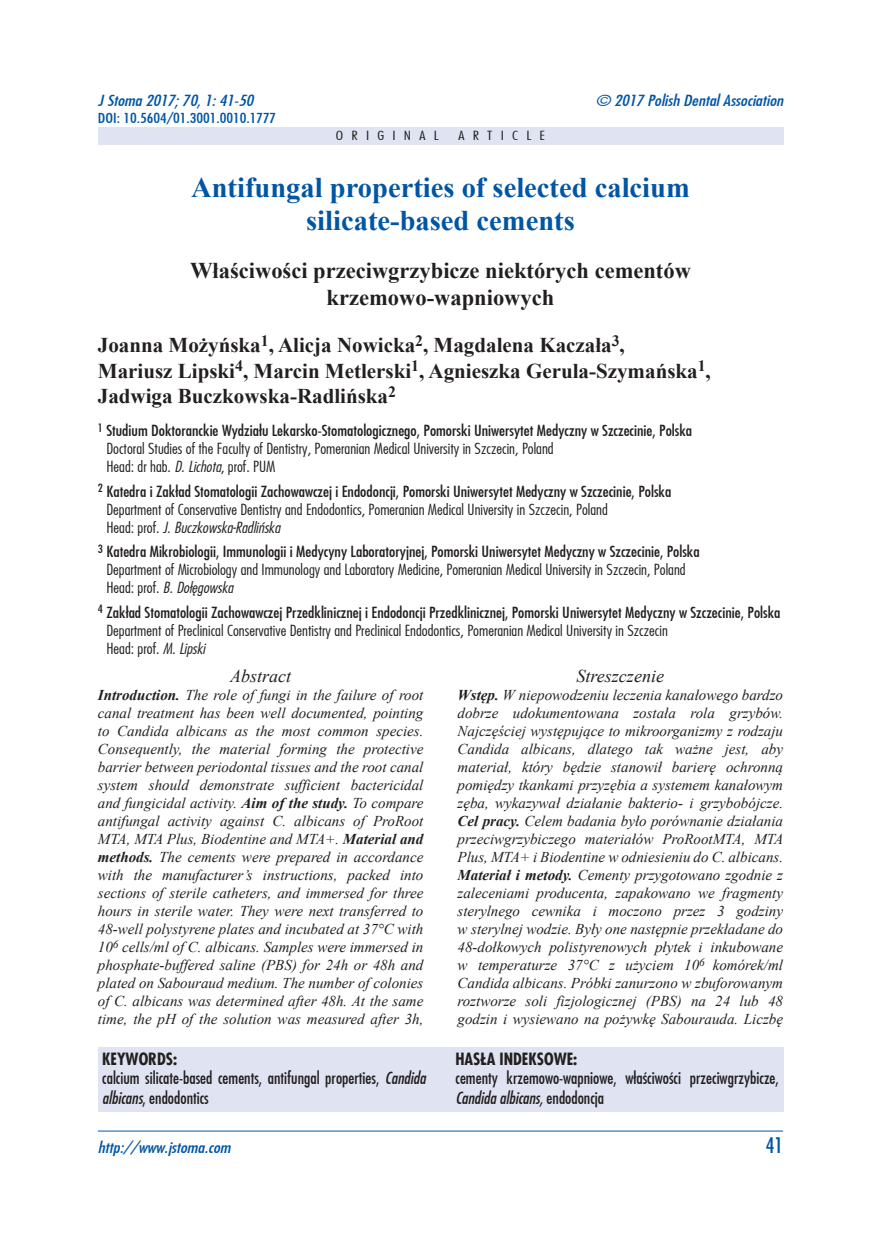
<style>
.page{position:relative;width:881px;height:1234px;background:#fff}
.page>*{position:absolute;margin:0;border:0;box-sizing:border-box;transform-origin:0 0}
.t1{font:700 28.5px/33px "Times New Roman";color:#0155a5;text-align:center}
.t2{font:700 22.5px/27px "Times New Roman";color:#231f20;text-align:center}
.t3{font:700 21px/25.5px "Times New Roman";color:#231f20}
.t4{font:21px "Fujiyama";color:#0155a5}
.t5{font:italic 18px "Times New Roman";color:#231f20}
.t6{font:16.5px/19.5px "Fujiyama";color:#231f20}
.t7{font:700 16.5px "Fujiyama";color:#231f20}
.t8{font:italic 15px/18px "Times New Roman";color:#231f20;text-align:justify}
.t9{font:300 15px/18px "Fujiyama";color:#231f20;scale:1.1 1}
.t10{font:15px/18px "Fujiyama";color:#231f20;scale:1.1 1}
.t11{font:italic 15px "Fujiyama";color:#0155a5;scale:1.2 1}
.t12{font:13.5px "Fujiyama";color:#0155a5;scale:1.2 1}
.t13{font:300 12.3px "Fujiyama";letter-spacing:.5em;color:#231f20;scale:1.33 1}
.s1{font-weight:400}
.s2{font-style:italic}
.s3{font-weight:300}
.s4{font-weight:300;font-style:italic}
.s5{font-weight:700}
</style>
<div class="page">
<hr style="left:98px;top:1130px;width:684px;height:1px;background:#0155a5">
<div style="left:98px;top:127px;width:684px;height:17px;background:#e0e4f2"></div>
<div style="left:98px;top:1047px;width:684px;height:65px;background:#e0e4f2"></div>
<p class="t11" style="left:98px;top:91px;width:131px">J Stoma 2017; 70, 1: 41-50</p>
<p class="t11" style="left:595px;top:91px;width:157px">© 2017 Polish Dental Association</p>
<p class="t12" style="left:98px;top:109px;width:150px">DOI: 10.5604/01.3001.0010.1777</p>
<p class="t13" style="left:336px;top:127px;width:79px">ORIGINAL</p>
<p class="t13" style="left:458px;top:127px;width:67px">ARTICLE</p>
<h1 class="t1" style="left:191px;top:170px;width:500px">Antifungal properties of selected calcium silicate-based cements</h1>
<h2 class="t2" style="left:190px;top:256px;width:502px">Właściwości przeciwgrzybicze niektórych cementów krzemowo-wapniowych</h2>
<h3 class="t3" style="left:98px;top:332px;width:614px">Joanna Możyńska<sup>1</sup>, Alicja Nowicka<sup>2</sup>, Magdalena Kaczała<sup>3</sup>,<br>Mariusz Lipski<sup>4</sup>, Marcin Metlerski<sup>1</sup>, Agnieszka Gerula-Szymańska<sup>1</sup>,<br>Jadwiga Buczkowska-Radlińska<sup>2</sup></h3>
<p class="t9" style="left:106px;top:421px;width:534px;text-indent:-9px"><sup>1</sup> <span class="s1">Studium Doktoranckie Wydziału Lekarsko-Stomatologicznego, Pomorski Uniwersytet Medyczny w Szczecinie, Polska<br></span>Doctoral Studies of the Faculty of Dentistry, Pomeranian Medical University in Szczecin, Poland<br>Head: dr hab. <span class="s2">D. Lichota</span>, prof. PUM</p>
<p class="t9" style="left:106px;top:481px;width:515px;text-indent:-9px"><sup>2</sup> <span class="s1">Katedra i Zakład Stomatologii Zachowawczej i Endodoncji, Pomorski Uniwersytet Medyczny w Szczecinie, Polska<br></span>Department of Conservative Dentistry and Endodontics, Pomeranian Medical University in Szczecin, Poland<br>Head: prof. <span class="s2">J. Buczkowska-Radlińska</span></p>
<p class="t9" style="left:106px;top:542px;width:540px;text-indent:-9px"><sup>3</sup> <span class="s1">Katedra Mikrobiologii, Immunologii i Medycyny Laboratoryjnej, Pomorski Uniwersytet Medyczny w Szczecinie, Polska<br></span>Department of Microbiology and Immunology and Laboratory Medicine, Pomeranian Medical University in Szczecin, Poland<br>Head: prof. <span class="s2">B. Dołęgowska</span></p>
<p class="t10" style="left:106px;top:602px;width:614px;text-indent:-9px"><sup>4</sup> Zakład Stomatologii Zachowawczej Przedklinicznej i Endodoncji Przedklinicznej, Pomorski Uniwersytet Medyczny w Szczecinie, Polska<br><span class="s3">Department of Preclinical Conservative Dentistry and Preclinical Endodontics, Pomeranian Medical University in Szczecin<br>Head: prof.</span> <span class="s4">M. Lipski</span></p>
<p class="t5" style="left:230px;top:663px;width:63px">Abstract</p>
<p class="t8" style="left:98px;top:685px;width:327px"><span class="s5">Introduction.</span> The role of fungi in the failure of root canal treatment has been well documented, pointing to Candida albicans as the most common species.<br>Consequently, the material forming the protective barrier between periodontal tissues and the root canal system should demonstrate sufficient bactericidal and fungicidal activity. <span class="s5">Aim of the study.</span> To compare antifungal activity against C. albicans of ProRoot MTA, MTA Plus, Biodentine and MTA+. <span class="s5">Material and methods.</span> The cements were prepared in accordance with the manufacturer’s instructions, packed into sections of sterile catheters, and immersed for three hours in sterile water. They were next transferred to 48-well polystyrene plates and incubated at 37°C with 10<sup>6</sup> cells/ml of C. albicans. Samples were immersed in phosphate-buffered saline (PBS) for 24h or 48h and plated on Sabouraud medium. The number of colonies of C. albicans was determined after 48h. At the same time, the pH of the solution was measured after 3h,</p>
<p class="t6" style="left:102px;top:1048px;width:325px"><span class="s5">KEYWORDS:<br></span>calcium silicate-based cements, antifungal properties, <span class="s2">Candida albicans</span>, endodontics</p>
<p class="t7" style="left:455px;top:1047px;width:123px">HASŁA INDEKSOWE:</p>
<p class="t5" style="left:576px;top:663px;width:89px">Streszczenie</p>
<p class="t8" style="left:457px;top:685px;width:327px"><span class="s5">Wstęp.</span> W niepowodzeniu leczenia kanałowego bardzo dobrze udokumentowana została rola grzybów.<br>Najczęściej występujące to mikroorganizmy z rodzaju Candida albicans, dlatego tak ważne jest, aby materiał, który będzie stanowił barierę ochronną pomiędzy tkankami przyzębia a systemem kanałowym zęba, wykazywał działanie bakterio- i grzybobójcze.<br><span class="s5">Cel pracy.</span> Celem badania było porównanie działania przeciwgrzybiczego materiałów ProRootMTA, MTA Plus, MTA+ i Biodentine w odniesieniu do C. albicans.<br><span class="s5">Materiał i metody.</span> Cementy przygotowano zgodnie z zaleceniami producenta, zapakowano we fragmenty sterylnego cewnika i moczono przez 3 godziny w sterylnej wodzie. Były one następnie przekładane do 48-dołkowych polistyrenowych płytek i inkubowane w temperaturze 37°C z użyciem 10<sup>6</sup> komórek/ml Candida albicans. Próbki zanurzono w zbuforowanym roztworze soli fizjologicznej (PBS) na 24 lub 48 godzin i wysiewano na pożywkę Sabourauda. Liczbę</p>
<p class="t6" style="left:455px;top:1067px;width:325px">cementy krzemowo-wapniowe, właściwości przeciwgrzybicze,<br><span class="s2">Candida albicans,</span> endodoncja</p>
<p class="t11" style="left:98px;top:1136px;width:112px">http://www.jstoma.com</p>
<h3 class="t4" style="left:765px;top:1130px;width:19px">41</h3>
</div>
